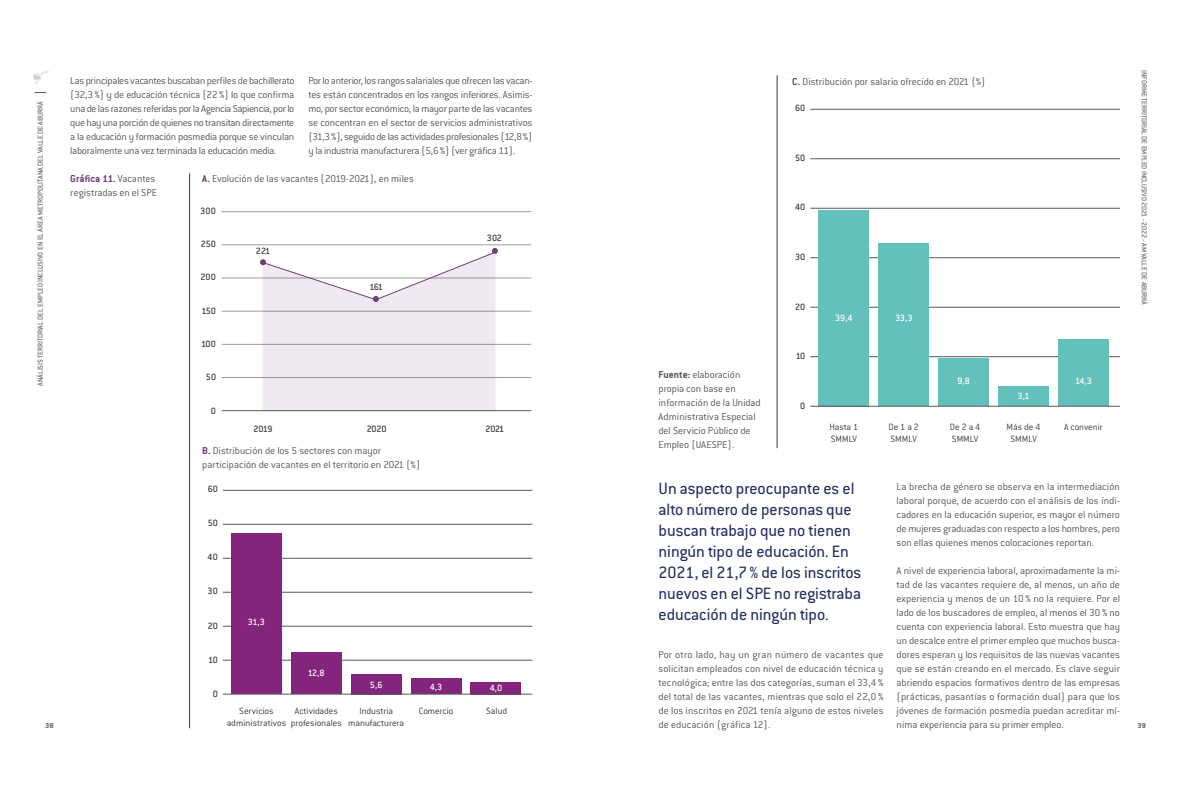
<style>
.page{position:relative;width:1191px;height:794px;background:#fff}
.page>*{position:absolute;margin:0;border:0;box-sizing:border-box;transform-origin:0 0}
.t1{font:18px/21px "Conduit ITC Std";color:#252e61}
.t2{font:300 11px/14px "Conduit ITC Std";letter-spacing:-.005em;color:#575756;text-align:justify}
.t3{font:300 10px/12px "Conduit ITC Std";color:#3c3c3b;text-align:center}
.t4{font:500 10px "Conduit ITC Std";letter-spacing:-.02em;color:#3c3c3b}
.t5{font:500 10px "Conduit ITC Std";letter-spacing:-.05em;color:#fff}
.t6{font:500 8px "Conduit ITC Std";letter-spacing:-.01em;color:#706f6f}
.t7{font:800 8px "Conduit ITC Std";color:#706f6f}
.s1{font-weight:700;color:#6f4076}
.s2{font-weight:700}
</style>
<div class="page">
<hr style="left:189px;top:173px;width:1px;height:555px;background:#3c3c3b">
<hr style="left:222px;top:410px;width:309px;height:1px;background:#575756">
<hr style="left:222px;top:211px;width:309px;height:1px;background:#9d9d9c">
<hr style="left:222px;top:245px;width:309px;height:1px;background:#9d9d9c">
<hr style="left:222px;top:278px;width:309px;height:1px;background:#9d9d9c">
<hr style="left:222px;top:344px;width:309px;height:1px;background:#9d9d9c">
<hr style="left:222px;top:311px;width:309px;height:1px;background:#9d9d9c">
<hr style="left:222px;top:377px;width:309px;height:1px;background:#9d9d9c">
<svg style="left:260px;top:248px;width:238px;height:163px"></svg>
<hr style="left:223px;top:490px;width:309px;height:1px;background:#575756">
<hr style="left:223px;top:524px;width:309px;height:1px;background:#575756">
<hr style="left:223px;top:558px;width:309px;height:1px;background:#575756">
<hr style="left:223px;top:592px;width:309px;height:1px;background:#575756">
<hr style="left:223px;top:626px;width:309px;height:1px;background:#575756">
<hr style="left:223px;top:660px;width:309px;height:1px;background:#575756">
<div style="left:231px;top:533px;width:50px;height:161px;background:#85247d"></div>
<div style="left:291px;top:653px;width:50px;height:41px;background:#85247d"></div>
<div style="left:351px;top:674px;width:50px;height:20px;background:#85247d"></div>
<div style="left:411px;top:679px;width:50px;height:15px;background:#85247d"></div>
<div style="left:471px;top:682px;width:50px;height:12px;background:#85247d"></div>
<hr style="left:223px;top:694px;width:309px;height:1px;background:#575756">
<hr style="left:777px;top:75px;width:1px;height:373px;background:#3c3c3b">
<hr style="left:810px;top:109px;width:310px;height:1px;background:#575756">
<hr style="left:810px;top:159px;width:310px;height:1px;background:#575756">
<hr style="left:810px;top:208px;width:310px;height:1px;background:#575756">
<hr style="left:810px;top:257px;width:310px;height:1px;background:#575756">
<hr style="left:810px;top:307px;width:310px;height:1px;background:#575756">
<hr style="left:810px;top:356px;width:310px;height:1px;background:#575756">
<div style="left:819px;top:210px;width:50px;height:196px;background:#63c0ba"></div>
<div style="left:878px;top:243px;width:50px;height:163px;background:#63c0ba"></div>
<div style="left:938px;top:358px;width:50px;height:48px;background:#63c0ba"></div>
<div style="left:998px;top:386px;width:50px;height:20px;background:#63c0ba"></div>
<div style="left:1058px;top:339px;width:50px;height:67px;background:#63c0ba"></div>
<hr style="left:810px;top:406px;width:310px;height:1px;background:#575756">
<svg style="left:33px;top:70px;width:16px;height:15px"></svg>
<p class="t6" style="left:1149px;top:70px;width:236px;rotate:90deg">INFORME TERRITORIAL DE EMPLEO INCLUSIVO 2021 - 2022 - AM VALLE DE ABURRÁ</p>
<p class="t2" style="left:792px;top:74px;width:195px"><span class="s1">C.</span> Distribución por salario ofrecido en 2021 (%)</p>
<p class="t2" style="left:70px;top:73px;width:226px">Las principales vacantes buscaban perfiles de bachillerato (32,3%) y de educación técnica (22%) lo que confirma una de las razones referidas por la Agencia Sapiencia, por lo que hay una porción de quienes no transitan directamente a la educación y formación posmedia porque se vinculan laboralmente una vez terminada la educación media.</p>
<p class="t2" style="left:308px;top:73px;width:226px">Por lo anterior, los rangos salariales que ofrecen las vacan&shy;tes están concentrados en los rangos inferiores. Asimis&shy;mo, por sector económico, la mayor parte de las vacantes se concentran en el sector de servicios administrativos (31,3%), seguido de las actividades profesionales (12,8%) y la industria manufacturera (5,6%) (ver gráfica 11).</p>
<p class="t6" style="left:36px;top:385px;width:286px;rotate:-90deg">ANÁLISIS TERRITORIAL DEL EMPLEO INCLUSIVO EN EL ÁREA METROPOLITANA DEL VALLE DE ABURRÁ</p>
<p class="t4" style="left:795px;top:102px;width:12px">60</p>
<p class="t4" style="left:795px;top:152px;width:12px">50</p>
<p class="t2" style="left:70px;top:171px;width:88px"><span class="s1">Gráfica 11.</span> Vacantes registradas en el SPE</p>
<p class="t2" style="left:202px;top:171px;width:213px"><span class="s1">A.</span> Evolución de las vacantes (2019-2021), en miles</p>
<p class="t4" style="left:795px;top:201px;width:12px">40</p>
<p class="t4" style="left:200px;top:205px;width:17px">300</p>
<p class="t4" style="left:487px;top:232px;width:17px">302</p>
<p class="t4" style="left:201px;top:238px;width:16px">250</p>
<p class="t4" style="left:256px;top:245px;width:16px">221</p>
<p class="t4" style="left:795px;top:251px;width:12px">30</p>
<p class="t4" style="left:201px;top:271px;width:17px">200</p>
<p class="t4" style="left:369px;top:281px;width:15px">161</p>
<p class="t4" style="left:795px;top:301px;width:12px">20</p>
<p class="t4" style="left:201px;top:304px;width:16px">150</p>
<p class="t5" style="left:835px;top:312px;width:19px">39,4</p>
<p class="t5" style="left:895px;top:312px;width:19px">33,3</p>
<p class="t4" style="left:201px;top:338px;width:16px">100</p>
<p class="t4" style="left:206px;top:371px;width:12px">50</p>
<p class="t4" style="left:795px;top:350px;width:11px">10</p>
<p class="t2" style="left:658px;top:367px;width:104px;text-align:left"><span class="s2">Fuente:</span> elaboración propia con base en información de la Unidad<br>Administrativa Especial del Servicio Público de<br>Empleo (UAESPE).</p>
<h1 class="t1" style="left:658px;top:477px;width:204px">Un aspecto preocupante es el alto número de personas que buscan trabajo que no tienen ningún tipo de educación. En<br>2021, el 21,7% de los inscritos nuevos en el SPE no registraba educación de ningún tipo.</h1>
<p class="t2" style="left:896px;top:479px;width:225px">La brecha de género se observa en la intermediación laboral porque, de acuerdo con el análisis de los indi&shy;cadores en la educación superior, es mayor el número de mujeres graduadas con respecto a los hombres, pero son ellas quienes menos colocaciones reportan.</p>
<p class="t5" style="left:957px;top:374px;width:14px">9,8</p>
<p class="t5" style="left:1075px;top:374px;width:18px">14,3</p>
<p class="t5" style="left:1017px;top:390px;width:14px">3,1</p>
<p class="t4" style="left:800px;top:400px;width:7px">0</p>
<p class="t4" style="left:211px;top:404px;width:7px">0</p>
<p class="t3" style="left:829px;top:421px;width:30px;text-align:left">Hasta 1<br>SMMLV</p>
<p class="t3" style="left:888px;top:421px;width:32px;text-align:left">De 1 a 2<br>SMMLV</p>
<p class="t3" style="left:950px;top:421px;width:32px;text-align:left">De 2 a 4<br>SMMLV</p>
<p class="t3" style="left:1006px;top:421px;width:35px">Más de 4<br>SMMLV</p>
<p class="t3" style="left:1064px;top:421px;width:40px">A convenir</p>
<p class="t4" style="left:367px;top:423px;width:21px">2020</p>
<p class="t4" style="left:485px;top:423px;width:20px">2021</p>
<p class="t4" style="left:253px;top:423px;width:21px">2019</p>
<p class="t2" style="left:202px;top:444px;width:220px"><span class="s1">B.</span> Distribución de los 5 sectores con mayor participación de vacantes en el territorio en 2021 (%)</p>
<p class="t4" style="left:208px;top:483px;width:12px">60</p>
<p class="t4" style="left:208px;top:517px;width:12px">50</p>
<p class="t4" style="left:208px;top:551px;width:12px">40</p>
<p class="t2" style="left:896px;top:563px;width:225px">A nivel de experiencia laboral, aproximadamente la mi&shy;tad de las vacantes requiere de, al menos, un año de experiencia y menos de un 10 % no la requiere. Por el lado de los buscadores de empleo, al menos el 30 % no cuenta con experiencia laboral. Esto muestra que hay un descalce entre el primer empleo que muchos busca&shy;dores esperan y los requisitos de las nuevas vacantes que se están creando en el mercado. Es clave seguir abriendo espacios formativos dentro de las empresas (prácticas, pasantías o formación dual) para que los jóvenes de formación posmedia puedan acreditar mí&shy;nima experiencia para su primer empleo.</p>
<p class="t4" style="left:207px;top:585px;width:12px">30</p>
<p class="t5" style="left:248px;top:615px;width:18px">31,3</p>
<p class="t4" style="left:208px;top:619px;width:12px">20</p>
<p class="t2" style="left:658px;top:647px;width:227px">Por otro lado, hay un gran número de vacantes que solicitan empleados con nivel de educación técnica y tecnológica; entre las dos categorías, suman el 33,4 % del total de las vacantes, mientras que solo el 22,0 % de los inscritos en 2021 tenía alguno de estos niveles de educación (gráfica 12).</p>
<p class="t4" style="left:208px;top:653px;width:11px">10</p>
<p class="t5" style="left:308px;top:666px;width:18px">12,8</p>
<p class="t5" style="left:370px;top:678px;width:14px">5,6</p>
<p class="t5" style="left:430px;top:681px;width:14px">4,3</p>
<p class="t5" style="left:490px;top:682px;width:14px">4,0</p>
<p class="t3" style="left:359px;top:704px;width:35px">Industria</p>
<p class="t3" style="left:419px;top:704px;width:36px">Comercio</p>
<p class="t3" style="left:486px;top:704px;width:23px">Salud</p>
<p class="t3" style="left:348px;top:716px;width:57px">manufacturera</p>
<p class="t4" style="left:213px;top:688px;width:7px">0</p>
<p class="t3" style="left:227px;top:704px;width:61px">Servicios administrativos</p>
<p class="t3" style="left:291px;top:704px;width:53px">Actividades profesionales</p>
<p class="t7" style="left:45px;top:721px;width:10px">38</p>
<p class="t7" style="left:1137px;top:721px;width:10px">39</p>
</div>
